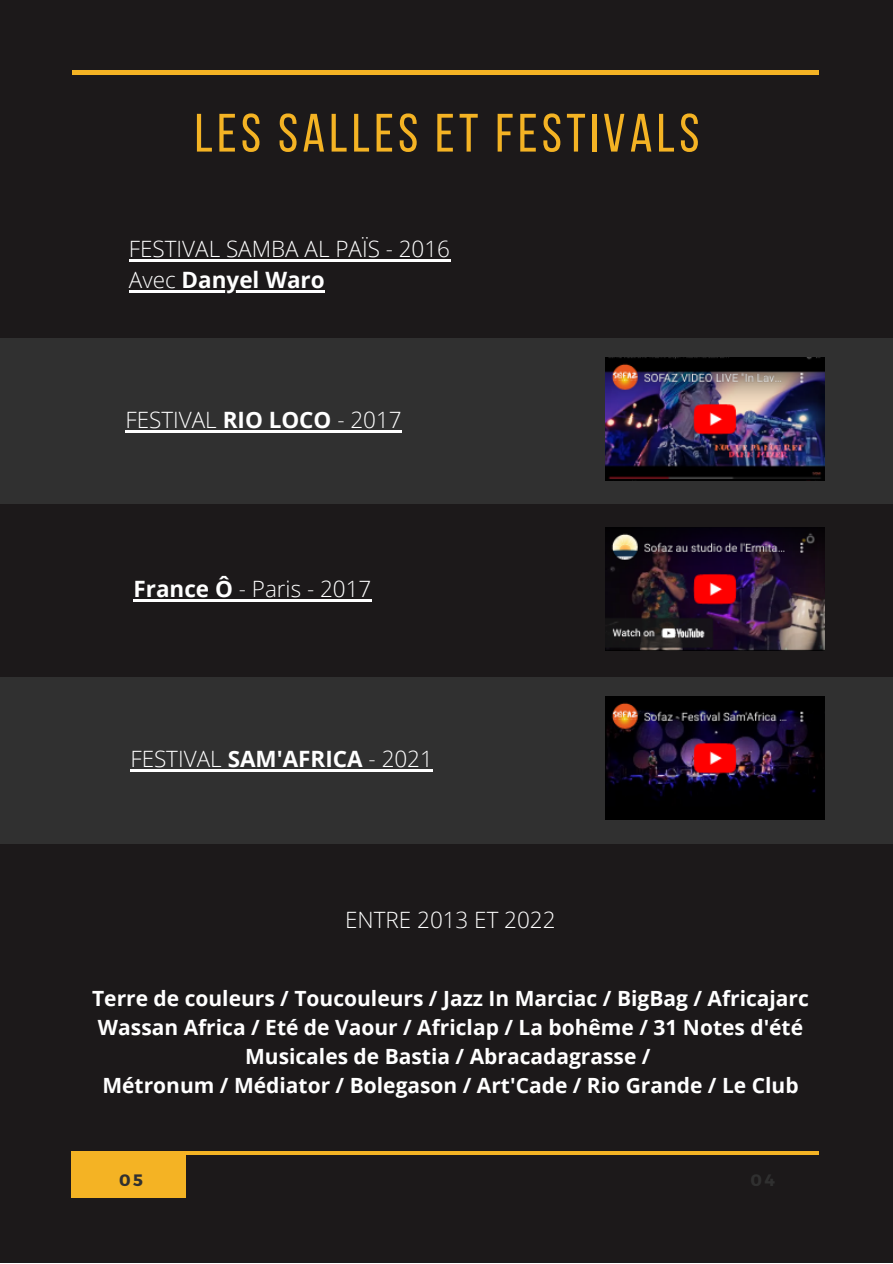
<style>
.page{position:relative;width:893px;height:1264px;background:#fff}
.page>*{position:absolute;margin:0;border:0;box-sizing:border-box;transform-origin:0 0}
.t1{font:53.85px "Bebas Neue";letter-spacing:.08em;color:#f4b324}
.t2{font:300 22.5px/31.5px "Open Sans";color:#fff}
.t3{font:700 21px/29.2px "Open Sans";color:#fff;text-align:center}
.t4{font:700 16.5px "Montserrat";color:#303030}
.s1{font-weight:700}
</style>
<div class="page">
<div style="left:0;top:0;width:892px;height:1262px;background:#1c191a"></div>
<div style="left:0;top:338px;width:892px;height:166px;background:#303030"></div>
<div style="left:0;top:677px;width:892px;height:166px;background:#303030"></div>
<hr style="left:72px;top:71px;width:747px;height:3px;background:#f4b324">
<hr style="left:72px;top:1151px;width:747px;height:3px;background:#f4b324">
<img style="left:605px;top:527px;width:219px;height:123px">
<img style="left:605px;top:357px;width:219px;height:124px">
<img style="left:605px;top:696px;width:219px;height:123px">
<hr style="left:129px;top:259px;width:321px;height:2px;background:#fff">
<hr style="left:129px;top:291px;width:52px;height:2px;background:#fff">
<hr style="left:181px;top:291px;width:144px;height:2px;background:#fff">
<hr style="left:125px;top:430px;width:98px;height:2px;background:#fff">
<hr style="left:223px;top:430px;width:108px;height:2px;background:#fff">
<hr style="left:331px;top:430px;width:71px;height:2px;background:#fff">
<hr style="left:133px;top:599px;width:100px;height:2px;background:#fff">
<hr style="left:233px;top:599px;width:138px;height:2px;background:#fff">
<hr style="left:130px;top:769px;width:98px;height:2px;background:#fff">
<hr style="left:228px;top:769px;width:135px;height:2px;background:#fff">
<hr style="left:363px;top:769px;width:70px;height:2px;background:#fff">
<div style="left:71px;top:1151px;width:115px;height:46px;background:#f4b324"></div>
<h1 class="t1" style="left:195px;top:111px;width:506px">LES SALLES ET FESTIVALS</h1>
<p class="t2" style="left:129px;top:232px;width:323px">FESTIVAL SAMBA AL PAÏS - 2016<br>Avec <span class="s1">Danyel Waro</span></p>
<p class="t2" style="left:125px;top:403px;width:278px">FESTIVAL <span class="s1">RIO LOCO</span> - 2017</p>
<p class="t2" style="left:133px;top:572px;width:239px"><span class="s1">France Ô</span> - Paris - 2017</p>
<p class="t2" style="left:130px;top:742px;width:304px">FESTIVAL <span class="s1">SAM'AFRICA</span> - 2021</p>
<p class="t2" style="left:345px;top:904px;width:212px">ENTRE 2013 ET 2022</p>
<p class="t3" style="left:92px;top:982px;width:718px">Terre de couleurs / Toucouleurs / Jazz In Marciac / BigBag / Africajarc Wassan Africa / Eté de Vaour / Africlap / La bohême / 31 Notes d'été Musicales de Bastia / Abracadagrasse /<br>Métronum / Médiator / Bolegason / Art'Cade / Rio Grande / Le Club</p>
<p class="t4" style="left:119px;top:1168px;width:25px">05</p>
<p class="t4" style="left:750px;top:1168px;width:26px">04</p>
</div>
